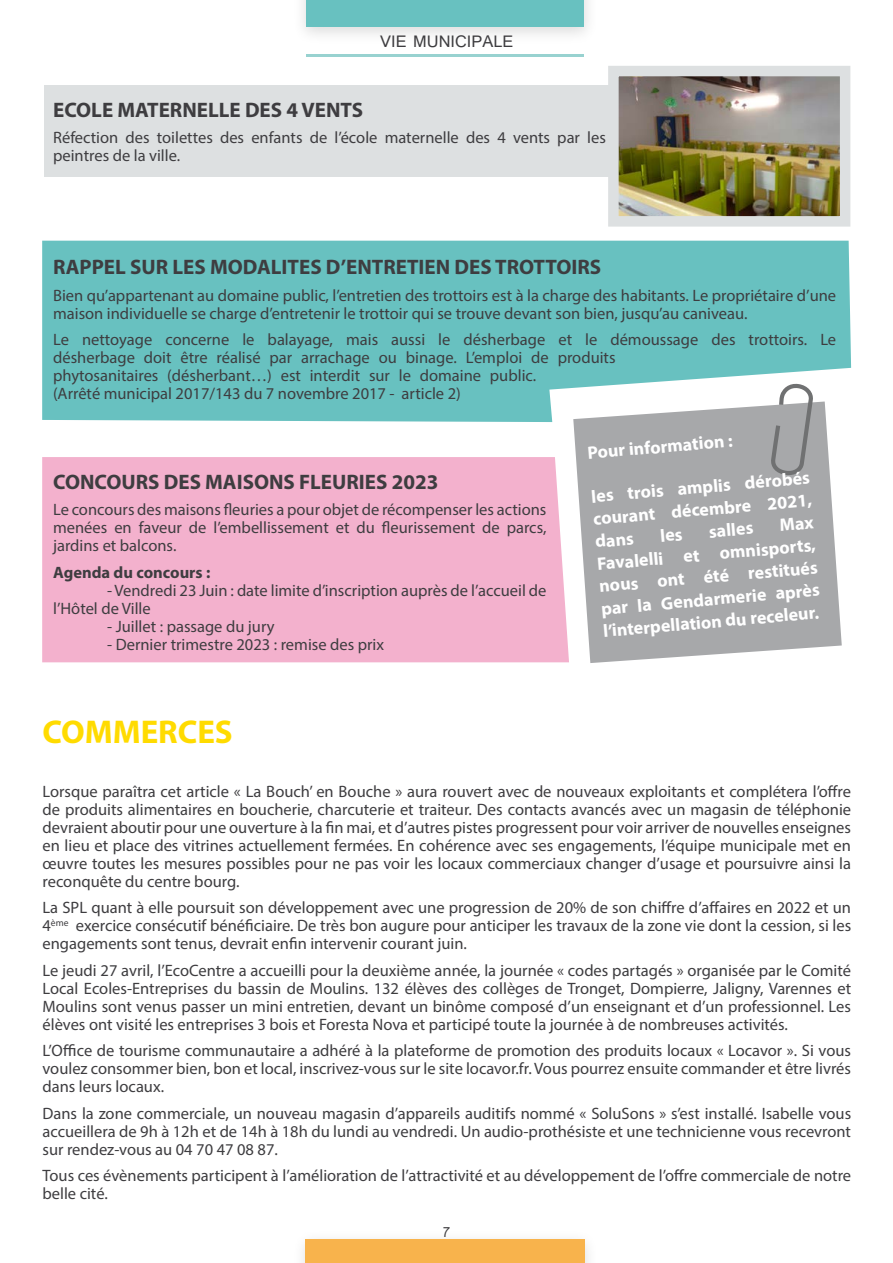
<style>
.page{position:relative;width:893px;height:1263px;background:#fff}
.page>*{position:absolute;margin:0;border:0;box-sizing:border-box;transform-origin:0 0}
.t1{font:700 33px "Myriad Pro";color:#ffdb00}
.t2{font:700 21px "Myriad Pro";color:#3e3d40}
.t3{font:21px "Tunga";color:#3e3d40}
.t4{font:700 18px/22.5px "Myriad Pro";color:#fff;text-align:justify}
.t5{font:18px "Tunga";color:#3e3d40}
.t6{font:16.5px/18px "Myriad Pro";color:#3e3d40;text-align:justify}
.t7{font:700 16.5px "Myriad Pro";color:#3e3d40}
</style>
<div class="page">
<div style="left:293px;top:0;width:305px;height:45px;background:#000;opacity:.14"></div>
<div style="left:307px;top:0;width:277px;height:27px;background:#68c1c0"></div>
<hr style="left:307px;top:55px;width:277px;height:2px;background:#98d2d0">
<div style="left:42px;top:241px;width:809px;height:181px;background:#68c1c0"></div>
<div style="left:306px;top:1239px;width:279px;height:24px;background:#f8b34c"></div>
<div style="left:45px;top:85px;width:801px;height:91px;background:#dde0e1"></div>
<img style="left:619px;top:77px;width:220px;height:139px">
<div style="left:608px;top:66px;width:242px;height:161px;border:10px solid #dde0e1"></div>
<div style="left:42px;top:457px;width:527px;height:205px;background:#f3b1cd"></div>
<svg style="left:573px;top:401px;width:269px;height:262px;background:#b2b3b5"></svg>
<svg style="left:768px;top:380px;width:48px;height:99px"></svg>
<svg style="left:661px;top:529px;width:21px;height:13px"></svg>
<p class="t3" style="left:380px;top:27px;width:135px">VIE MUNICIPALE</p>
<p class="t2" style="left:53px;top:96px;width:312px">ECOLE MATERNELLE DES 4 VENTS</p>
<p class="t6" style="left:53px;top:129px;width:554px">Réfection des toilettes des enfants de l’école maternelle des 4 vents par les peintres de la ville.</p>
<p class="t2" style="left:53px;top:254px;width:550px">RAPPEL SUR LES MODALITES D’ENTRETIEN DES TROTTOIRS</p>
<p class="t6" style="left:53px;top:286px;width:785px">Bien qu’appartenant au domaine public, l’entretien des trottoirs est à la charge des habitants. Le propriétaire d’une maison individuelle se charge d’entretenir le trottoir qui se trouve devant son bien, jusqu’au caniveau.</p>
<p class="t6" style="left:53px;top:330px;width:784px;text-align:left">Le nettoyage concerne le balayage, mais aussi le désherbage et le démoussage des trottoirs. Le désherbage doit être réalisé par arrachage ou binage. L’emploi de produits<br>phytosanitaires (désherbant…) est interdit sur le domaine public.<br>(Arrêté municipal 2017/143 du 7 novembre 2017 - article 2)</p>
<p class="t2" style="left:53px;top:468px;width:387px">CONCOURS DES MAISONS FLEURIES 2023</p>
<p class="t6" style="left:53px;top:501px;width:495px">Le concours des maisons fleuries a pour objet de récompenser les actions menées en faveur de l’embellissement et du fleurissement de parcs, jardins et balcons.</p>
<p class="t7" style="left:53px;top:562px;width:159px">Agenda du concours :</p>
<p class="t6" style="left:53px;top:581px;width:495px;text-indent:54px">- Vendredi 23 Juin : date limite d’inscription auprès de l’accueil de l’Hôtel de Ville</p>
<p class="t6" style="left:107px;top:617px;width:169px">- Juillet : passage du jury</p>
<p class="t6" style="left:107px;top:635px;width:278px">- Dernier trimestre 2023 : remise des prix</p>
<h1 class="t1" style="left:43px;top:710px;width:192px">COMMERCES</h1>
<p class="t4" style="left:587px;top:441px;width:147px;rotate:-5deg">Pour information :</p>
<p class="t4" style="left:590px;top:485px;width:221px;rotate:-5deg">les trois amplis dérobés courant décembre 2021, dans</p>
<p class="t4" style="left:594px;top:530px;width:221px;text-indent:185px;rotate:-5deg">Max Favalelli et omnisports, nous ont été restitués par la Gendarmerie après l’interpellation du receleur.</p>
<p class="t4" style="left:708px;top:520px;width:46px;rotate:-5deg">salles</p>
<p class="t6" style="left:43px;top:782px;width:810px">Lorsque paraîtra cet article « La Bouch’ en Bouche » aura rouvert avec de nouveaux exploitants et complétera l’offre de produits alimentaires en boucherie, charcuterie et traiteur. Des contacts avancés avec un magasin de téléphonie devraient aboutir pour une ouverture à la fin mai, et d’autres pistes progressent pour voir arriver de nouvelles enseignes en lieu et place des vitrines actuellement fermées. En cohérence avec ses engagements, l’équipe municipale met en œuvre toutes les mesures possibles pour ne pas voir les locaux commerciaux changer d’usage et poursuivre ainsi la reconquête du centre bourg.</p>
<p class="t6" style="left:43px;top:898px;width:810px">La SPL quant à elle poursuit son développement avec une progression de 20% de son chiffre d’affaires en 2022 et un 4<sup>ème</sup> exercice consécutif bénéficiaire. De très bon augure pour anticiper les travaux de la zone vie dont la cession, si les engagements sont tenus, devrait enfin intervenir courant juin.</p>
<p class="t6" style="left:43px;top:961px;width:810px">Le jeudi 27 avril, l’EcoCentre a accueilli pour la deuxième année, la journée « codes partagés » organisée par le Comité Local Ecoles-Entreprises du bassin de Moulins. 132 élèves des collèges de Tronget, Dompierre, Jaligny, Varennes et Moulins sont venus passer un mini entretien, devant un binôme composé d’un enseignant et d’un professionnel. Les élèves ont visité les entreprises 3 bois et Foresta Nova et participé toute la journée à de nombreuses activités.</p>
<p class="t6" style="left:43px;top:1041px;width:810px">L’Office de tourisme communautaire a adhéré à la plateforme de promotion des produits locaux « Locavor ». Si vous voulez consommer bien, bon et local, inscrivez-vous sur le site locavor.fr. Vous pourrez ensuite commander et être livrés dans leurs locaux.</p>
<p class="t6" style="left:43px;top:1104px;width:810px">Dans la zone commerciale, un nouveau magasin d’appareils auditifs nommé « SoluSons » s’est installé. Isabelle vous accueillera de 9h à 12h et de 14h à 18h du lundi au vendredi. Un audio-prothésiste et une technicienne vous recevront sur rendez-vous au 04 70 47 08 87.</p>
<p class="t6" style="left:43px;top:1166px;width:810px">Tous ces évènements participent à l’amélioration de l’attractivité et au développement de l’offre commerciale de notre belle cité.</p>
<p class="t5" style="left:443px;top:1220px;width:9px">7</p>
</div>
